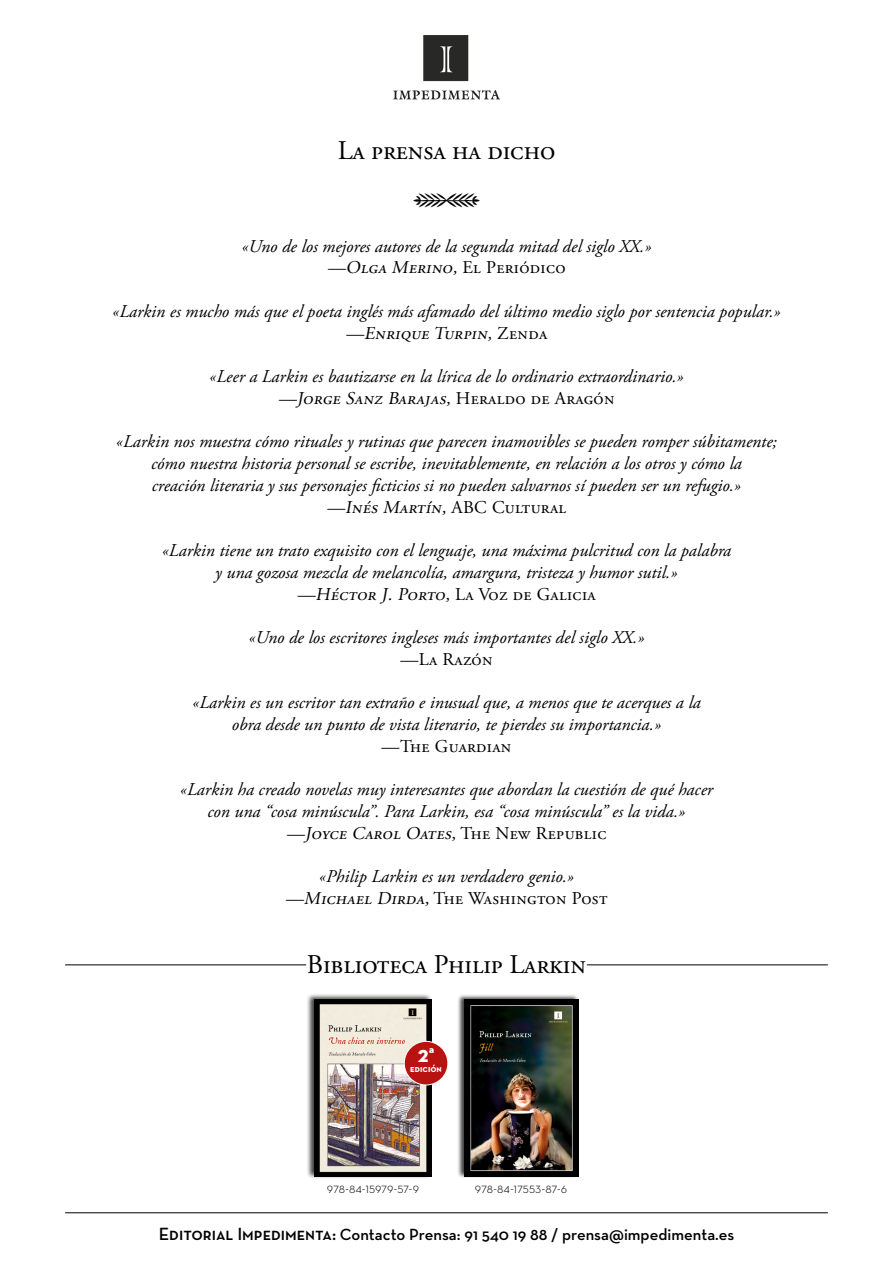
<style>
.page{position:relative;width:893px;height:1263px;background:#fff}
.page>*{position:absolute;margin:0;border:0;box-sizing:border-box;transform-origin:0 0}
.t1{font:27px "Adobe Garamond Pro";letter-spacing:-.005em;color:#000}
.t2{font:23.1px "Neutra Text Bold SC";color:#fff}
.t3{font:italic 18px/21.8px "Adobe Garamond Pro";color:#000;text-align:center}
.t4{font:18px "Adobe Garamond Pro";letter-spacing:.02em;color:#000}
.t5{font:600 16.5px "Neutra Text";color:#000}
.t6{font:14.7px "Neutra Text Light SC";letter-spacing:-.01em;color:#000}
.t7{font:9.45px "Neutra Text Bold SC";color:#fff}
.s1{font-style:inherit}
.s2{font-style:normal}
.s3{font-family:"Neutra Text Demi SC";font-weight:400;font-size:18px}
</style>
<div class="page">
<img style="left:393px;top:35px;width:107px;height:65px">
<hr style="left:65px;top:1212px;width:763px;height:1px;background:#000">
<hr style="left:65px;top:964px;width:241px;height:1px;background:#000">
<hr style="left:587px;top:964px;width:241px;height:1px;background:#000">
<div style="left:457px;top:994px;width:122px;height:184px;background:#000;opacity:.75"></div>
<img style="left:464px;top:1000px;width:115px;height:176px">
<div style="left:306px;top:993px;width:127px;height:186px;background:#000;opacity:.75"></div>
<img style="left:314px;top:1000px;width:118px;height:176px">
<div style="left:404px;top:1041px;width:44px;height:44px;background:#b91311;border-radius:50%"></div>
<div style="left:404px;top:1041px;width:44px;height:44px;border:1px solid #fff;border-radius:50%"></div>
<h1 class="t1" style="left:338px;top:134px;width:219px">La prensa ha dicho</h1>
<p class="t3" style="left:241px;top:235px;width:412px">«Uno de los mejores autores de la segunda mitad del siglo XX.» <span class="s1">—Olga Merino,</span> <span class="s2">E l P e ri ó d i c o</span></p>
<p class="t3" style="left:112px;top:301px;width:670px">«Larkin es mucho más que el poeta inglés más afamado del último medio siglo por sentencia popular.» <span class="s1">—Enrique Turpin,</span> <span class="s2">Z e n d a</span></p>
<p class="t3" style="left:209px;top:366px;width:476px">«Leer a Larkin es bautizarse en la lírica de lo ordinario extraordinario.» <span class="s1">—Jorge Sanz Barajas,</span> <span class="s2">H e ra l d o d e A ra g ó n</span></p>
<p class="t3" style="left:116px;top:431px;width:663px">«Larkin nos muestra cómo rituales y rutinas que parecen inamovibles se pueden romper súbitamente; cómo nuestra historia personal se escribe, inevitablemente, en relación a los otros y cómo la<br>creación literaria y sus personajes ficticios si no pueden salvarnos sí pueden ser un refugio.»<br><span class="s1">—Inés Martín,</span> <span class="s2">A B C C u lt u ra l</span></p>
<p class="t3" style="left:162px;top:540px;width:571px">«Larkin tiene un trato exquisito con el lenguaje, una máxima pulcritud con la palabra y una gozosa mezcla de melancolía, amargura, tristeza y humor sutil.»<br><span class="s1">—Héctor J. Porto,</span> <span class="s2">La Vo z d e Gal i c ia</span></p>
<p class="t3" style="left:248px;top:627px;width:398px">«Uno de los escritores ingleses más importantes del siglo XX.»</p>
<p class="t4" style="left:400px;top:648px;width:94px">—La Razón</p>
<p class="t3" style="left:192px;top:692px;width:510px">«Larkin es un escritor tan extraño e inusual que, a menos que te acerques a la obra desde un punto de vista literario, te pierdes su importancia.»</p>
<p class="t4" style="left:382px;top:735px;width:131px">—The Guardian</p>
<p class="t3" style="left:180px;top:779px;width:535px">«Larkin ha creado novelas muy interesantes que abordan la cuestión de qué hacer con una “cosa minúscula”. Para Larkin, esa “cosa minúscula” es la vida.» <span class="s1">—Joyce Carol Oates,</span><span class="s2">Th e N ew Re p u b l i c</span></p>
<p class="t3" style="left:286px;top:866px;width:323px">«Philip Larkin es un verdadero genio.» <span class="s1">—Michael Dirda,</span><span class="s2">The Washington Post</span></p>
<h1 class="t1" style="left:307px;top:948px;width:281px">Biblioteca Philip Larkin</h1>
<p class="t2" style="left:418px;top:1040px;width:18px">2<sup>ª</sup></p>
<p class="t7" style="left:410px;top:1063px;width:33px">edición</p>
<p class="t6" style="left:327px;top:1179px;width:94px">978-84-15979-57-9</p>
<p class="t6" style="left:475px;top:1179px;width:94px">978-84-17553-87-6</p>
<p class="t5" style="left:159px;top:1224px;width:577px"><span class="s3">Editorial Impedimenta:</span> Contacto Prensa: 91 540 19 88 / prensa@impedimenta.es</p>
</div>
